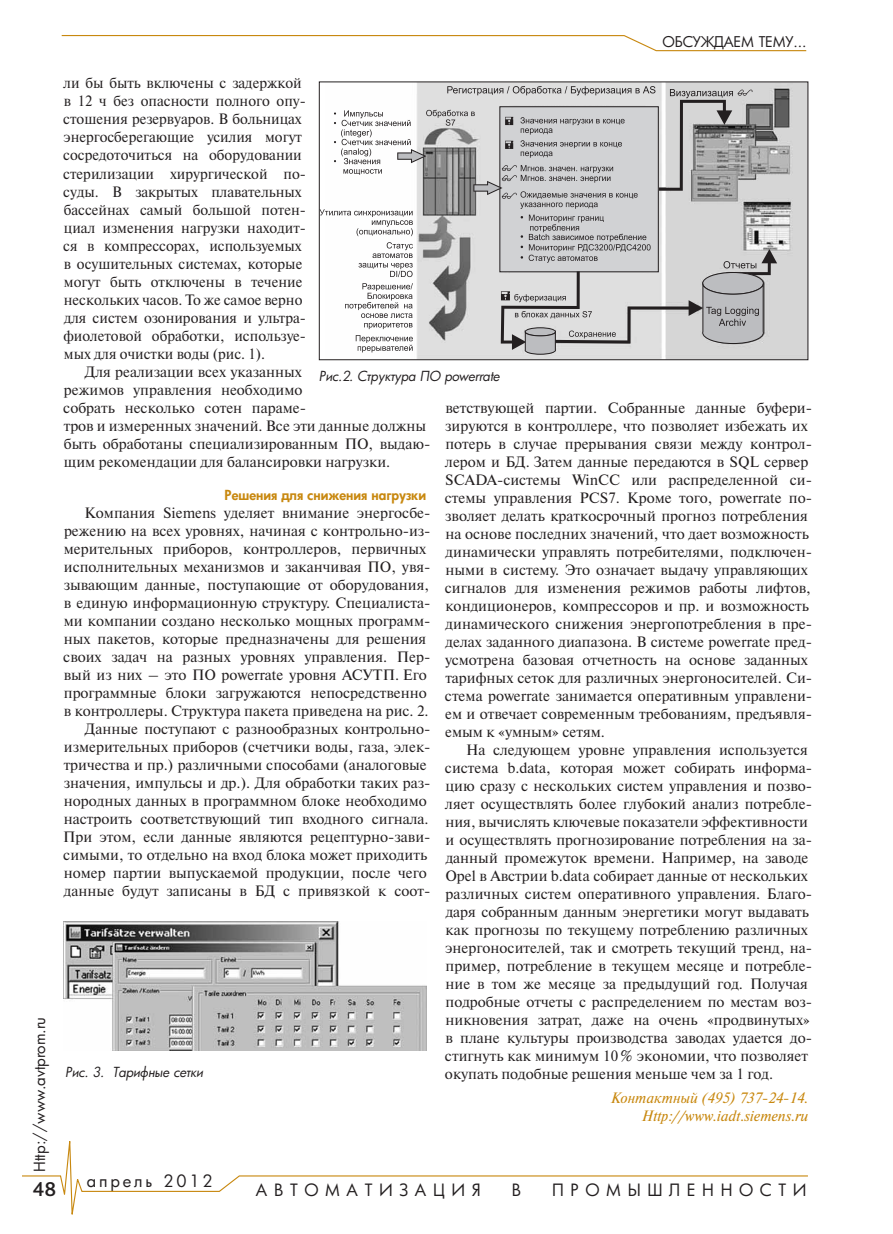
<style>
.page{position:relative;width:893px;height:1234px;background:#fff}
.page>*{position:absolute;margin:0;border:0;box-sizing:border-box;transform-origin:0 0}
.t1{font:500 21px "Bliss Pro";color:#231f20}
.t2{font:16.5px "Futura Cyr";letter-spacing:.4em;color:#231f20}
.t3{font:16.5px "Futura Cyr";letter-spacing:.17em;color:#231f20}
.t4{font:15px/18px "Newton C";color:#231f20}
.t5{font:italic 15px/18px "Newton C";color:#c8880f;text-align:right}
.t6{font:15px "Futura Cyr";color:#231f20}
.t7{font:14.4px "Futura Cyr";letter-spacing:-.01em;color:#231f20}
.t8{font:italic 13.5px "Futura Cyr";letter-spacing:-.01em;color:#231f20}
.t9{font:800 13.5px "Futura Cyr";color:#c8880f}
</style>
<div class="page">
<svg style="left:22px;top:1141px;width:786px;height:74px"></svg>
<svg style="left:61px;top:35px;width:746px;height:17px"></svg>
<img style="left:417px;top:83px;width:389px;height:275px">
<svg style="left:321px;top:86px;width:456px;height:268px"></svg>
<div style="left:319px;top:81px;width:489px;height:279px;border:1px solid #231f20"></div>
<img style="left:64px;top:921px;width:362px;height:129px">
<p class="t6" style="left:30px;top:1171px;width:157px;rotate:-90deg">Http://www.avtprom.ru</p>
<p class="t7" style="left:662px;top:33px;width:145px">ОБСУЖДАЕМ ТЕМУ...</p>
<p class="t4" style="left:63px;top:74px;width:244px">ли бы быть включены с задержкой в 12 ч без опасности полного опу&shy;стошения резервуаров. В больницах энергосберегающие усилия могут сосредоточиться на оборудовании стерилизации хирургической по&shy;суды. В закрытых плавательных бассейнах самый большой потен&shy;циал изменения нагрузки находит&shy;ся в компрессорах, используемых в осушительных системах, которые могут быть отключены в течение нескольких часов. То же самое верно для систем озонирования и ультра&shy;фиолетовой обработки, используе&shy;мых для очистки воды (рис. 1).</p>
<p class="t4" style="left:63px;top:362px;width:369px;text-indent:22px">Для реализации всех указанных<br>режимов управления необходимо<br>собрать несколько сотен параме-<br>тров и измеренных значений. Все эти данные должны быть обработаны специализированным ПО, выдаю&shy;щим рекомендации для балансировки нагрузки.</p>
<p class="t9" style="left:225px;top:486px;width:203px">Решения для снижения нагрузки</p>
<p class="t4" style="left:63px;top:503px;width:369px;text-align:right">Компания Siemens уделяет внимание энергосбе&shy;режению на всех уровнях, начиная с контрольно-из&shy;мерительных приборов, контроллеров, первичных исполнительных механизмов и заканчивая ПО, увя&shy;зывающим данные, поступающие от оборудования, в единую информационную структуру. Специалиста&shy;ми компании создано несколько мощных программ&shy;ных пакетов, которые предназначены для решения своих задач на разных уровнях управления. Пер&shy;вый из них – это ПО powerrate уровня АСУТП. Его программные блоки загружаются непосредственно в контроллеры. Структура пакета приведена на рис. 2.<br>Данные поступают с разнообразных контрольно&shy;измерительных приборов (счетчики воды, газа, элек&shy;тричества и пр.) различными способами (аналоговые значения, импульсы и др.). Для обработки таких раз&shy;нородных данных в программном блоке необходимо настроить соответствующий тип входного сигнала.<br>При этом, если данные являются рецептурно-зави&shy;симыми, то отдельно на вход блока может приходить номер партии выпускаемой продукции, после чего данные будут записаны в БД с привязкой к соот-</p>
<p class="t8" style="left:319px;top:368px;width:182px">Рис.2. Структура ПО powerrate</p>
<p class="t4" style="left:445px;top:398px;width:369px">ветствующей партии. Собранные данные буфери&shy;зируются в контроллере, что позволяет избежать их потерь в случае прерывания связи между контрол&shy;лером и БД. Затем данные передаются в SQL сервер SCADA-системы WinCC или распределенной си&shy;стемы управления PCS7. Кроме того, powerrate по&shy;зволяет делать краткосрочный прогноз потребления на основе последних значений, что дает возможность динамически управлять потребителями, подключен&shy;ными в систему. Это означает выдачу управляющих сигналов для изменения режимов работы лифтов, кондиционеров, компрессоров и пр. и возможность динамического снижения энергопотребления в пре&shy;делах заданного диапазона. В системе powerrate пред&shy;усмотрена базовая отчетность на основе заданных тарифных сеток для различных энергоносителей. Си&shy;стема powerrate занимается оперативным управлени&shy;ем и отвечает современным требованиям, предъявля&shy;емым к «умным» сетям.</p>
<p class="t4" style="left:445px;top:740px;width:369px;text-indent:21px">На следующем уровне управления используется система b.data, которая может собирать информа&shy;цию сразу с нескольких систем управления и позво&shy;ляет осуществлять более глубокий анализ потребле&shy;ния, вычислять ключевые показатели эффективности и осуществлять прогнозирование потребления на за&shy;данный промежуток времени. Например, на заводе Opel в Австрии b.data собирает данные от нескольких различных систем оперативного управления. Благо&shy;даря собранным данным энергетики могут выдавать как прогнозы по текущему потреблению различных энергоносителей, так и смотреть текущий тренд, на&shy;пример, потребление в текущем месяце и потребле&shy;ние в том же месяце за предыдущий год. Получая подробные отчеты с распределением по местам воз&shy;никновения затрат, даже на очень «продвинутых» в плане культуры производства заводах удается до&shy;стигнуть как минимум 10% экономии, что позволяет окупать подобные решения меньше чем за 1 год.</p>
<p class="t8" style="left:65px;top:1063px;width:139px">Рис. 3. Тарифные сетки</p>
<p class="t5" style="left:610px;top:1088px;width:199px">Контактный (495) 737-24-14.<br>Http://www.iadt.siemens.ru</p>
<p class="t3" style="left:87px;top:1170px;width:127px">апрель 2012</p>
<h1 class="t1" style="left:33px;top:1175px;width:25px">48</h1>
<p class="t2" style="left:256px;top:1179px;width:226px">АВТОМАТИЗАЦИЯ</p>
<p class="t2" style="left:512px;top:1179px;width:11px">В</p>
<p class="t2" style="left:552px;top:1179px;width:256px">ПРОМЫШЛЕННОСТИ</p>
</div>
